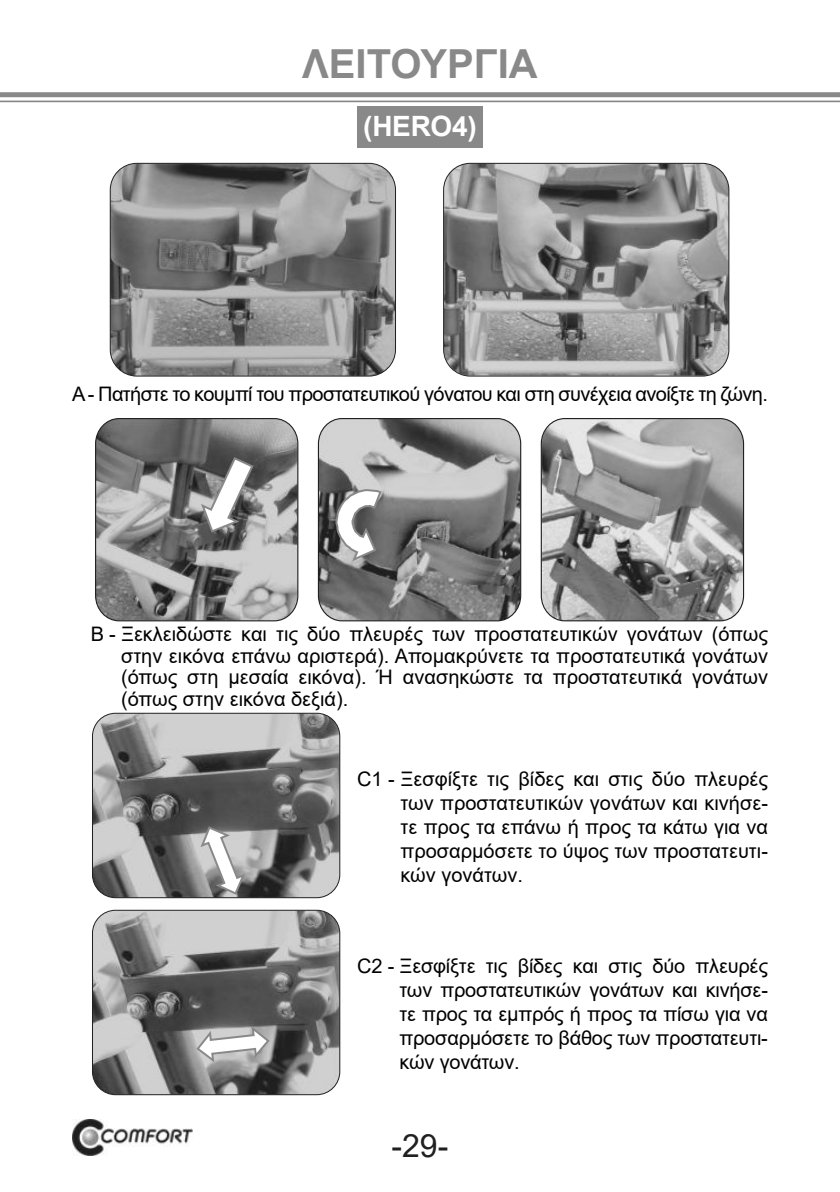
<style>
.page{position:relative;width:840px;height:1192px;background:#fff}
.page>*{position:absolute;margin:0;border:0;box-sizing:border-box;transform-origin:0 0}
.t1{font:700 40px "Arial";color:#898989}
.t2{font:32px "Arial";color:#202020}
.t3{font:700 28px "Arial";letter-spacing:-.01em;color:#fff}
.t4{font:20px/24px "Arial";letter-spacing:-.01em;color:#010101;text-align:justify}
.t5{font:20px "Arial";letter-spacing:-.03em;color:#010101}
</style>
<div class="page">
<img style="left:96px;top:419px;width:202px;height:202px">
<div style="left:95px;top:418px;width:203px;height:203px;border:1px solid #202020;border-radius:24px"></div>
<img style="left:318px;top:419px;width:203px;height:202px">
<div style="left:318px;top:418px;width:203px;height:203px;border:1px solid #202020;border-radius:24px"></div>
<img style="left:541px;top:419px;width:202px;height:202px">
<div style="left:541px;top:418px;width:203px;height:203px;border:1px solid #202020;border-radius:24px"></div>
<img style="left:444px;top:163px;width:285px;height:213px">
<div style="left:444px;top:163px;width:285px;height:213px;border:1px solid #202020;border-radius:27px"></div>
<img style="left:110px;top:163px;width:285px;height:213px">
<div style="left:110px;top:163px;width:285px;height:213px;border:1px solid #202020;border-radius:27px"></div>
<img style="left:92px;top:713px;width:248px;height:185px">
<div style="left:92px;top:713px;width:248px;height:185px;border:1px solid #202020;border-radius:23px"></div>
<img style="left:92px;top:910px;width:248px;height:185px">
<div style="left:92px;top:910px;width:248px;height:185px;border:1px solid #202020;border-radius:23px"></div>
<svg style="left:199px;top:456px;width:56px;height:78px"></svg>
<svg style="left:334px;top:488px;width:49px;height:75px"></svg>
<svg style="left:199px;top:825px;width:48px;height:71px"></svg>
<svg style="left:195px;top:1024px;width:76px;height:41px"></svg>
<img style="left:73px;top:1120px;width:119px;height:36px">
<div style="left:0;top:92px;width:840px;height:5px;background:#898989"></div>
<hr style="left:0;top:101px;width:840px;height:1px;background:#898989">
<div style="left:357px;top:106px;width:126px;height:41px;background:#898989"></div>
<h1 class="t1" style="left:302px;top:36px;width:237px">ΛΕΙΤΟΥΡΓIΑ</h1>
<h3 class="t3" style="left:363px;top:106px;width:115px">(HERO4)</h3>
<p class="t5" style="left:72px;top:381px;width:697px">A - Πατήστε το κουμπί του προστατευτικού γόνατου και στη συνέχεια ανοίξτε τη ζώνη.</p>
<p class="t4" style="left:121px;top:623px;width:648px;line-height:21.6px;text-indent:-30px">Β - Ξεκλειδώστε και τις δύο πλευρές των προστατευτικών γονάτων (όπως στην εικόνα επάνω αριστερά). Απομακρύνετε τα προστατευτικά γονάτων (όπως στη μεσαία εικόνα). Ή ανασηκώστε τα προστατευτικά γονάτων (όπως στην εικόνα δεξιά).</p>
<p class="t4" style="left:401px;top:766px;width:369px;text-indent:-43px">C1 - Ξεσφίξτε τις βίδες και στις δύο πλευρές των προστατευτικών γονάτων και κινήσε&shy;τε προς τα επάνω ή προς τα κάτω για να προσαρμόσετε το ύψος των προστατευτι&shy;κών γονάτων.</p>
<p class="t4" style="left:400px;top:954px;width:370px;text-indent:-42px">C2 - Ξεσφίξτε τις βίδες και στις δύο πλευρές των προστατευτικών γονάτων και κινήσε&shy;τε προς τα εμπρός ή προς τα πίσω για να προσαρμόσετε το βάθος των προστατευτι&shy;κών γονάτων.</p>
<h2 class="t2" style="left:392px;top:1134px;width:58px">-29-</h2>
</div>
